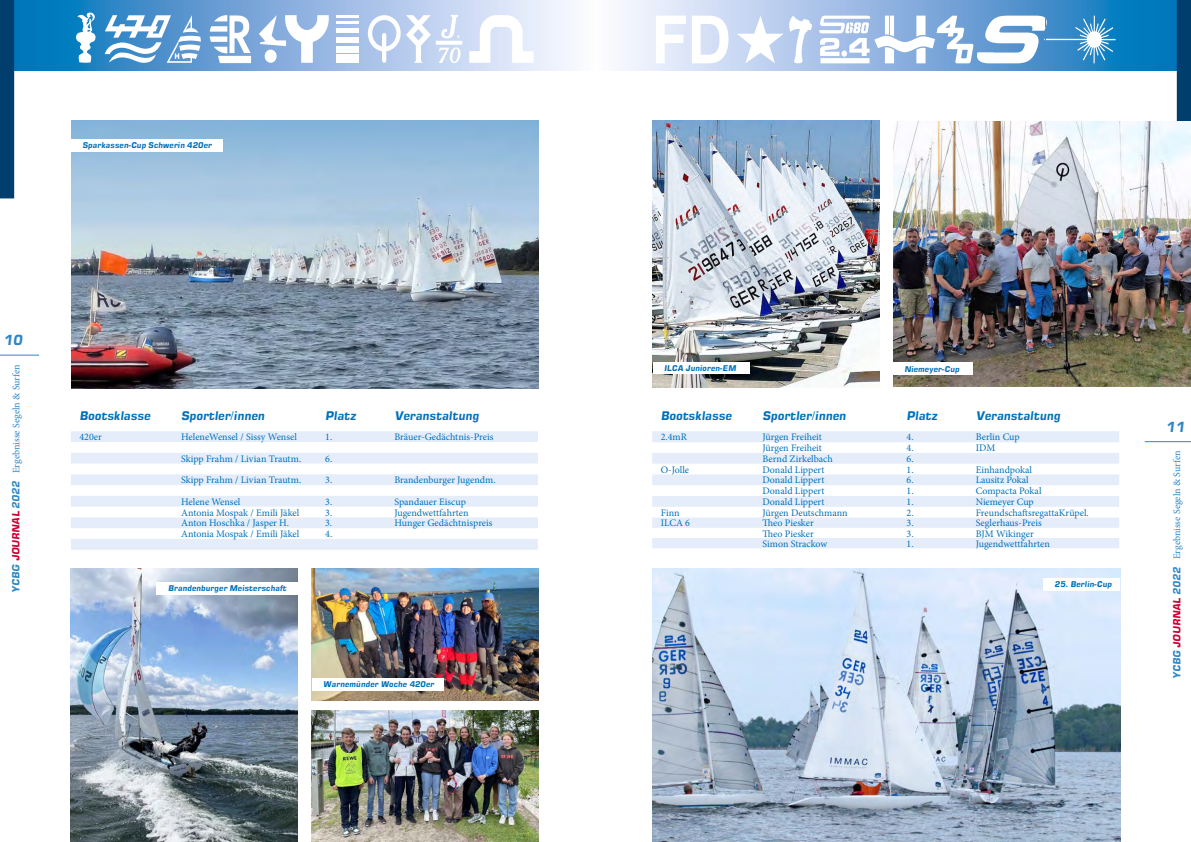
<style>
.page{position:relative;width:1191px;height:842px;background:#fff}
.page>*{position:absolute;margin:0;border:0;box-sizing:border-box;transform-origin:0 0}
.t1{font:italic 14px "Square 721 Dm";color:#2f86c5}
.t2{font:italic 12px "Square 721 Dm";letter-spacing:-.01em;color:#0071b8}
.t3{font:10px "Minion Pro";color:#0071b8}
.t4{font:10px "Minion Pro";color:#2f86c5}
.t5{font:italic 8px "Square 721 Dm";color:#0071b8}
.s1{font-family:"Square 721 Dm";font-style:italic}
.s2{font-family:"Square 721 Dm";font-style:italic;color:#cb0034}
</style>
<div class="page">
<img style="left:652px;top:568px;width:468px;height:274px">
<svg style="left:71px;top:431px;width:467px;height:119px;fill:#e5edfb"></svg>
<img style="left:312px;top:568px;width:227px;height:132px">
<img style="left:71px;top:568px;width:227px;height:274px">
<img style="left:312px;top:710px;width:227px;height:132px">
<svg style="left:622px;top:0;width:554px;height:71px;background:#76addb"></svg>
<svg style="left:656px;top:16px;width:459px;height:48px"></svg>
<div style="left:1176px;top:0;width:15px;height:121px;background:#003e6e"></div>
<hr style="left:1144px;top:441px;width:47px;height:1px;background:#2f86c5">
<img style="left:71px;top:120px;width:467px;height:268px">
<svg style="left:14px;top:0;width:556px;height:71px;background:#79aedb"></svg>
<svg style="left:469px;top:15px;width:64px;height:48px"></svg>
<div style="left:336px;top:55px;width:23px;height:8px;background:#fff"></div>
<div style="left:336px;top:46px;width:23px;height:6px;background:#fff"></div>
<div style="left:336px;top:37px;width:23px;height:6px;background:#fff"></div>
<div style="left:336px;top:28px;width:23px;height:5px;background:#fff"></div>
<hr style="left:336px;top:21px;width:23px;height:3px;background:#fff">
<hr style="left:336px;top:15px;width:23px;height:2px;background:#fff">
<svg style="left:259px;top:15px;width:70px;height:48px"></svg>
<svg style="left:210px;top:15px;width:41px;height:48px"></svg>
<svg style="left:105px;top:15px;width:96px;height:48px"></svg>
<svg style="left:76px;top:12px;width:21px;height:51px"></svg>
<svg style="left:368px;top:15px;width:94px;height:48px"></svg>
<div style="left:0;top:0;width:14px;height:198px;background:#003e6e"></div>
<div style="left:71px;top:139px;width:152px;height:12px;background:#fff"></div>
<svg style="left:652px;top:431px;width:467px;height:117px;fill:#e5edfb"></svg>
<div style="left:157px;top:582px;width:141px;height:12px;background:#fff"></div>
<div style="left:312px;top:678px;width:131px;height:12px;background:#fff"></div>
<div style="left:1043px;top:578px;width:77px;height:12px;background:#fff"></div>
<img style="left:893px;top:121px;width:298px;height:265px">
<div style="left:893px;top:363px;width:79px;height:12px;background:#fff"></div>
<img style="left:653px;top:120px;width:226px;height:267px">
<div style="left:653px;top:363px;width:96px;height:11px;background:#fff"></div>
<hr style="left:0;top:355px;width:39px;height:1px;background:#2f86c5">
<p class="t5" style="left:82px;top:140px;width:131px">Sparkassen-Cup Schwerin 420er</p>
<h1 class="t1" style="left:3px;top:332px;width:21px">10</h1>
<p class="t4" style="left:9px;top:592px;width:230px;rotate:-90deg"><span class="s1">YCBG</span> <span class="s2">JOURNAL</span> <span class="s1">2022</span> Ergebnisse Segeln &amp; Surfen</p>
<p class="t2" style="left:79px;top:409px;width:72px">Bootsklasse</p>
<p class="t2" style="left:181px;top:409px;width:85px">Sportler/innen</p>
<p class="t2" style="left:325px;top:409px;width:32px">Platz</p>
<p class="t2" style="left:394px;top:409px;width:86px">Veranstaltung</p>
<p class="t3" style="left:79px;top:430px;width:24px">420er</p>
<p class="t3" style="left:181px;top:430px;width:117px">HeleneWensel / Sissy Wensel</p>
<p class="t3" style="left:325px;top:430px;width:9px">1.</p>
<p class="t3" style="left:394px;top:430px;width:100px">Bräuer-Gedächtnis-Preis</p>
<p class="t3" style="left:181px;top:452px;width:122px">Skipp Frahm / Livian Trautm.</p>
<p class="t3" style="left:325px;top:452px;width:9px">6.</p>
<p class="t3" style="left:181px;top:473px;width:122px">Skipp Frahm / Livian Trautm.</p>
<p class="t3" style="left:325px;top:473px;width:9px">3.</p>
<p class="t3" style="left:394px;top:473px;width:103px">Brandenburger Jugendm.</p>
<p class="t3" style="left:181px;top:495px;width:61px">Helene Wensel</p>
<p class="t3" style="left:325px;top:495px;width:9px">3.</p>
<p class="t3" style="left:394px;top:495px;width:73px">Spandauer Eiscup</p>
<p class="t3" style="left:181px;top:506px;width:120px">Antonia Mospak / Emili Jäkel</p>
<p class="t3" style="left:325px;top:506px;width:9px">3.</p>
<p class="t3" style="left:394px;top:506px;width:76px">Jugendwettfahrten</p>
<p class="t3" style="left:181px;top:516px;width:109px">Anton Hoschka / Jasper H.</p>
<p class="t3" style="left:325px;top:516px;width:8px">3.</p>
<p class="t3" style="left:394px;top:516px;width:100px">Hunger Gedächtnispreis</p>
<p class="t3" style="left:181px;top:527px;width:120px">Antonia Mospak / Emili Jäkel</p>
<p class="t3" style="left:325px;top:527px;width:9px">4.</p>
<p class="t5" style="left:168px;top:583px;width:120px">Brandenburger Meisterschaft</p>
<p class="t5" style="left:323px;top:679px;width:112px">Warnemünder Woche 420er</p>
<p class="t5" style="left:664px;top:364px;width:73px">ILCA Junioren-EM</p>
<p class="t5" style="left:904px;top:364px;width:57px">Niemeyer-Cup</p>
<p class="t2" style="left:660px;top:409px;width:72px">Bootsklasse</p>
<p class="t2" style="left:762px;top:409px;width:85px">Sportler/innen</p>
<p class="t2" style="left:906px;top:409px;width:32px">Platz</p>
<p class="t2" style="left:975px;top:409px;width:86px">Veranstaltung</p>
<p class="t3" style="left:660px;top:430px;width:28px">2.4mR</p>
<p class="t3" style="left:762px;top:430px;width:61px">Jürgen Freiheit</p>
<p class="t3" style="left:906px;top:430px;width:9px">4.</p>
<p class="t3" style="left:975px;top:430px;width:45px">Berlin Cup</p>
<p class="t3" style="left:762px;top:441px;width:61px">Jürgen Freiheit</p>
<p class="t3" style="left:906px;top:441px;width:9px">4.</p>
<p class="t3" style="left:975px;top:441px;width:21px">IDM</p>
<p class="t3" style="left:762px;top:452px;width:72px">Bernd Zirkelbach</p>
<p class="t3" style="left:906px;top:452px;width:9px">6.</p>
<p class="t3" style="left:660px;top:463px;width:30px">O-Jolle</p>
<p class="t3" style="left:762px;top:463px;width:63px">Donald Lippert</p>
<p class="t3" style="left:906px;top:463px;width:9px">1.</p>
<p class="t3" style="left:975px;top:463px;width:58px">Einhandpokal</p>
<p class="t3" style="left:762px;top:474px;width:63px">Donald Lippert</p>
<p class="t3" style="left:906px;top:474px;width:9px">6.</p>
<p class="t3" style="left:975px;top:474px;width:55px">Lausitz Pokal</p>
<p class="t3" style="left:762px;top:484px;width:63px">Donald Lippert</p>
<p class="t3" style="left:906px;top:484px;width:9px">1.</p>
<p class="t3" style="left:975px;top:484px;width:67px">Compacta Pokal</p>
<p class="t3" style="left:762px;top:495px;width:63px">Donald Lippert</p>
<p class="t3" style="left:906px;top:495px;width:9px">1.</p>
<p class="t3" style="left:975px;top:495px;width:60px">Niemeyer Cup</p>
<p class="t3" style="left:660px;top:506px;width:20px">Finn</p>
<p class="t3" style="left:762px;top:506px;width:87px">Jürgen Deutschmann</p>
<p class="t3" style="left:906px;top:506px;width:9px">2.</p>
<p class="t3" style="left:975px;top:506px;width:115px">FreundschaftsregattaKrüpel.</p>
<p class="t3" style="left:660px;top:516px;width:31px">ILCA 6</p>
<p class="t3" style="left:762px;top:516px;width:53px">Theo Piesker</p>
<p class="t3" style="left:906px;top:516px;width:9px">3.</p>
<p class="t3" style="left:975px;top:516px;width:68px">Seglerhaus-Preis</p>
<p class="t3" style="left:762px;top:527px;width:53px">Theo Piesker</p>
<p class="t3" style="left:906px;top:527px;width:9px">3.</p>
<p class="t3" style="left:975px;top:527px;width:60px">BJM Wikinger</p>
<p class="t3" style="left:762px;top:537px;width:66px">Simon Strackow</p>
<p class="t3" style="left:906px;top:537px;width:9px">1.</p>
<p class="t3" style="left:975px;top:537px;width:76px">Jugendwettfahrten</p>
<p class="t5" style="left:1054px;top:580px;width:59px">25. Berlin-Cup</p>
<h1 class="t1" style="left:1165px;top:418px;width:21px">11</h1>
<p class="t4" style="left:1170px;top:679px;width:230px;rotate:-90deg"><span class="s1">YCBG</span> <span class="s2">JOURNAL</span> <span class="s1">2022</span> Ergebnisse Segeln &amp; Surfen</p>
</div>
